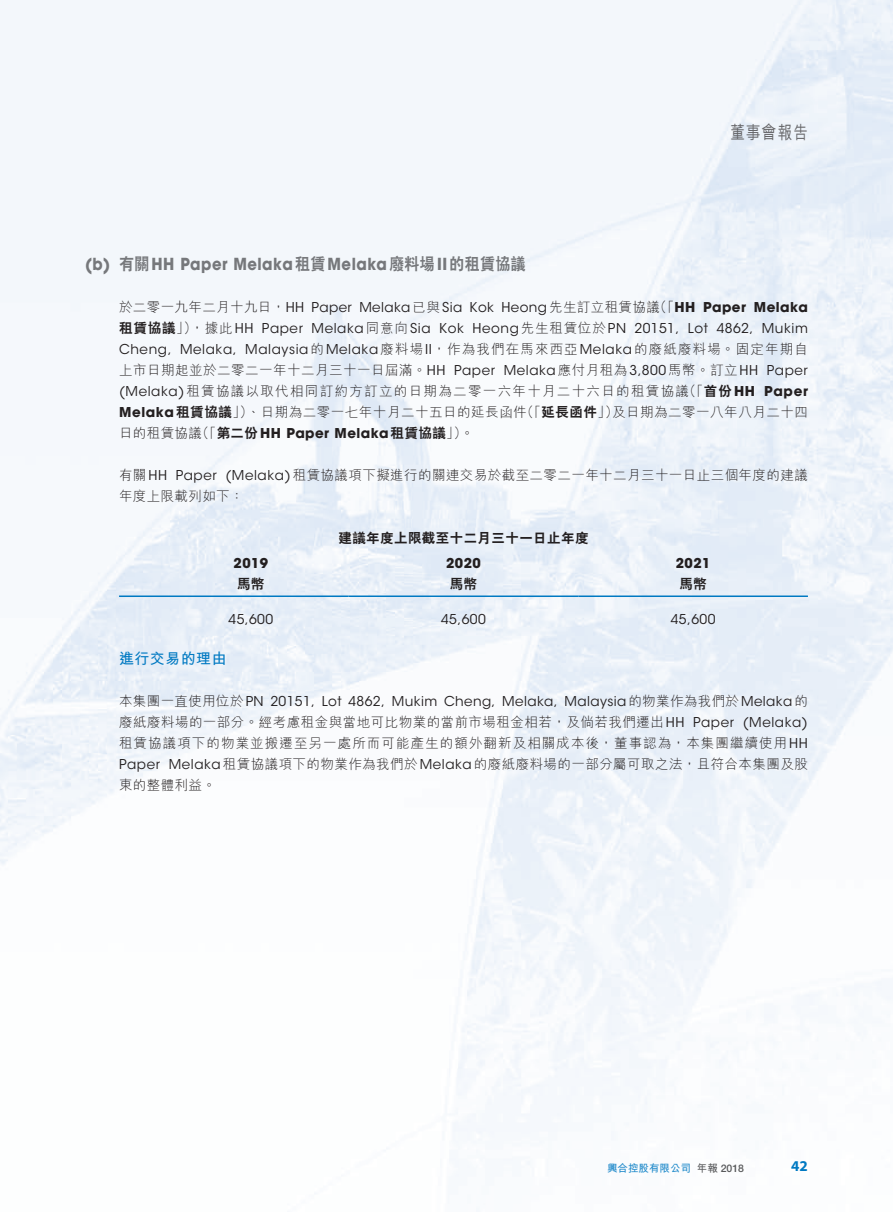
<style>
.page{position:relative;width:893px;height:1212px;background:#fff}
.page>*{position:absolute;margin:0;border:0;box-sizing:border-box;transform-origin:0 0}
.t1{font:500 18px "M Hei HK";letter-spacing:.095em;color:#636366;scale:.8 1}
.t2{font:700 16.5px "ITC Avant Garde Std";letter-spacing:.03em;color:#76787b;scale:.9 1}
.t3{font:700 15px "M Hei HK";letter-spacing:.03em;color:#0079c2}
.t4{font:700 15px "Myriad Pro";color:#0079c2}
.t5{font:300 13.5px/21px "M Hei HK";letter-spacing:.035em;color:#231f20}
.t6{font:13.5px "ITC Avant Garde Std";letter-spacing:.03em;color:#231f20}
.t7{font:300 13.5px/21px "M Hei HK";letter-spacing:.1em;color:#231f20}
.t8{font:700 13.5px "ITC Avant Garde Std";letter-spacing:.03em;color:#231f20}
.t9{font:300 13.5px "M Hei HK";letter-spacing:.085em;color:#231f20}
.t10{font:300 13.5px "M Hei HK";letter-spacing:.08em;color:#231f20}
.t11{font:800 13.5px "C Hei 2 HK";letter-spacing:.03em;color:#231f20}
.t12{font:700 10.5px "M Hei HK";color:#1e89ca}
.t13{font:500 10.5px "Helvetica Neue LT Std";color:#57585a}
.s1{font-family:"C Hei 2 HK";font-weight:800}
.s2{font-family:"ITC Avant Garde Std";font-weight:400}
.s3{font-family:"M Hei HK";font-weight:300}
.s4{font-family:"ITC Avant Garde Std";font-weight:700}
.s5{font-family:"M Hei HK";font-weight:700}
</style>
<div class="page">
<hr style="left:119px;top:595px;width:230px;height:2px;background:#0079c2">
<hr style="left:349px;top:595px;width:229px;height:2px;background:#0079c2">
<hr style="left:578px;top:595px;width:230px;height:2px;background:#0079c2">
<h1 class="t1" style="left:730px;top:120px;width:98px">董事會報告</h1>
<p class="t2" style="left:85px;top:253px;width:30px">b( )</p>
<p class="t2" style="left:119px;top:253px;width:453px"><span class="s1">有關</span>HH Paper Melaka<span class="s1">租賃</span>Melaka<span class="s1">廢料場</span>II<span class="s1">的租賃協議</span></p>
<p class="t5" style="left:119px;top:296px;width:187px">於二零一九年二月十九日，<span class="s2">HH</span></p>
<p class="t6" style="left:312px;top:299px;width:42px">Paper</p>
<p class="t6" style="left:359px;top:299px;width:104px">Melaka<span class="s3">已與</span>Sia</p>
<p class="t6" style="left:470px;top:299px;width:26px">Kok</p>
<p class="t5" style="left:653px;top:296px;width:43px">（「<span class="s4">HH</span></p>
<p class="t5" style="left:501px;top:296px;width:160px"><span class="s2">Heong</span>先生訂立租賃協議</p>
<p class="t8" style="left:703px;top:298px;width:44px">Paper</p>
<p class="t8" style="left:754px;top:298px;width:56px">Melaka</p>
<p class="t11" style="left:119px;top:321px;width:79px">租賃協議<span class="s3">」）</span></p>
<p class="t5" style="left:191px;top:317px;width:64px">，據此<span class="s2">HH</span></p>
<p class="t6" style="left:262px;top:320px;width:43px">Paper</p>
<p class="t6" style="left:312px;top:320px;width:120px">Melaka<span class="s3">同意向</span>Sia</p>
<p class="t6" style="left:439px;top:320px;width:26px">Kok</p>
<p class="t6" style="left:472px;top:320px;width:155px">Heong<span class="s3">先生租賃位於</span>PN</p>
<p class="t6" style="left:635px;top:320px;width:46px">20151,</p>
<p class="t6" style="left:688px;top:320px;width:22px">Lot</p>
<p class="t6" style="left:717px;top:320px;width:38px">4862,</p>
<p class="t6" style="left:762px;top:320px;width:48px">Mukim</p>
<p class="t6" style="left:119px;top:341px;width:54px">Cheng,</p>
<p class="t6" style="left:180px;top:341px;width:58px">Melaka,</p>
<p class="t9" style="left:245px;top:342px;width:564px"><span class="s2">Malaysia</span>的<span class="s2">Melaka</span>廢料場<span class="s2">II</span>，作為我們在馬來西亞<span class="s2">Melaka</span>的廢紙廢料場。固定年期自</p>
<p class="t5" style="left:119px;top:359px;width:328px">上市日期起並於二零二一年十二月三十一日屆滿。<span class="s2">HH</span></p>
<p class="t6" style="left:454px;top:362px;width:43px">Paper</p>
<p class="t6" style="left:504px;top:362px;width:256px">Melaka<span class="s3">應付月租為</span>3,800<span class="s3">馬幣。訂立</span>HH</p>
<p class="t6" style="left:767px;top:362px;width:43px">Paper</p>
<p class="t5" style="left:683px;top:380px;width:74px">（「<span class="s1">首份</span><span class="s4">HH</span></p>
<p class="t7" style="left:612px;top:380px;width:197px;text-indent:-493px"><span class="s2">(Melaka)</span>租賃協議以取代相同訂約方訂立的日期為二零一六年十月二十六日的租賃協議<br>及日期為二零一八年八月二十四</p>
<p class="t8" style="left:764px;top:382px;width:45px">Paper</p>
<p class="t5" style="left:119px;top:401px;width:409px"><span class="s4">Melaka</span><span class="s1">租賃協議</span>」）、日期為二零一七年十月二十五日的延長函件</p>
<p class="t8" style="left:196px;top:424px;width:280px"><span class="s3">（「</span><span class="s1">第二份</span>HH Paper Melaka<span class="s1">租賃協議</span> <span class="s3">。(「</span></p>
<p class="t5" style="left:520px;top:401px;width:99px">（「<span class="s1">延長函件</span>」）</p>
<p class="t5" style="left:119px;top:422px;width:84px">日的租賃協議</p>
<p class="t5" style="left:225px;top:464px;width:584px"><span class="s2">(Melaka)</span>租賃協議項下擬進行的關連交易於截至二零二一年十二月三十一日止三個年度的建議</p>
<p class="t5" style="left:119px;top:464px;width:126px">有關<span class="s2">HH<br></span>年度上限載列如下：</p>
<p class="t6" style="left:176px;top:467px;width:43px">Paper</p>
<p class="t11" style="left:338px;top:531px;width:252px">建議年度上限截至十二月三十一日止年度</p>
<p class="t8" style="left:234px;top:555px;width:36px">2019</p>
<p class="t8" style="left:446px;top:555px;width:36px">2020</p>
<p class="t8" style="left:676px;top:555px;width:36px">2021</p>
<p class="t11" style="left:237px;top:578px;width:29px">馬幣</p>
<p class="t11" style="left:450px;top:578px;width:29px">馬幣</p>
<p class="t11" style="left:679px;top:578px;width:29px">馬幣</p>
<p class="t6" style="left:229px;top:611px;width:46px">45,600</p>
<p class="t6" style="left:441px;top:611px;width:46px">45,600</p>
<p class="t6" style="left:671px;top:611px;width:46px">45,600</p>
<p class="t3" style="left:119px;top:648px;width:109px">進行交易的理由</p>
<p class="t5" style="left:119px;top:690px;width:146px">本集團一直使用位於<span class="s2">PN</span></p>
<p class="t6" style="left:270px;top:693px;width:46px">20151,</p>
<p class="t6" style="left:348px;top:693px;width:38px">4862,</p>
<p class="t6" style="left:322px;top:693px;width:21px">Lot</p>
<p class="t6" style="left:392px;top:693px;width:47px">Mukim</p>
<p class="t6" style="left:444px;top:693px;width:53px">Cheng,</p>
<p class="t6" style="left:502px;top:693px;width:57px">Melaka,</p>
<p class="t6" style="left:565px;top:693px;width:245px">Malaysia<span class="s3">的物業作為我們於</span>Melaka<span class="s3">的</span></p>
<p class="t5" style="left:119px;top:711px;width:567px">廢紙廢料場的一部分。經考慮租金與當地可比物業的當前市場租金相若，及倘若我們遷出<span class="s2">HH</span></p>
<p class="t10" style="left:119px;top:736px;width:690px">租賃協議項下的物業並搬遷至另一處所而可能產生的額外翻新及相關成本後，董事認為，本集團繼續使用<span class="s2">HH</span></p>
<p class="t5" style="left:169px;top:753px;width:641px"><span class="s2">Melaka</span>租賃協議項下的物業作為我們於<span class="s2">Melaka</span>的廢紙廢料場的一部分屬可取之法，且符合本集團及股</p>
<p class="t6" style="left:743px;top:714px;width:67px">(Melaka(</p>
<p class="t6" style="left:693px;top:714px;width:43px">Paper</p>
<p class="t6" style="left:119px;top:756px;width:43px">Paper</p>
<p class="t5" style="left:119px;top:774px;width:98px">東的整體利益。</p>
<p class="t12" style="left:607px;top:1161px;width:85px">興合控股有限公司</p>
<p class="t13" style="left:697px;top:1162px;width:49px"><span class="s5">年報</span> 2018</p>
<p class="t4" style="left:791px;top:1156px;width:18px">42</p>
</div>
